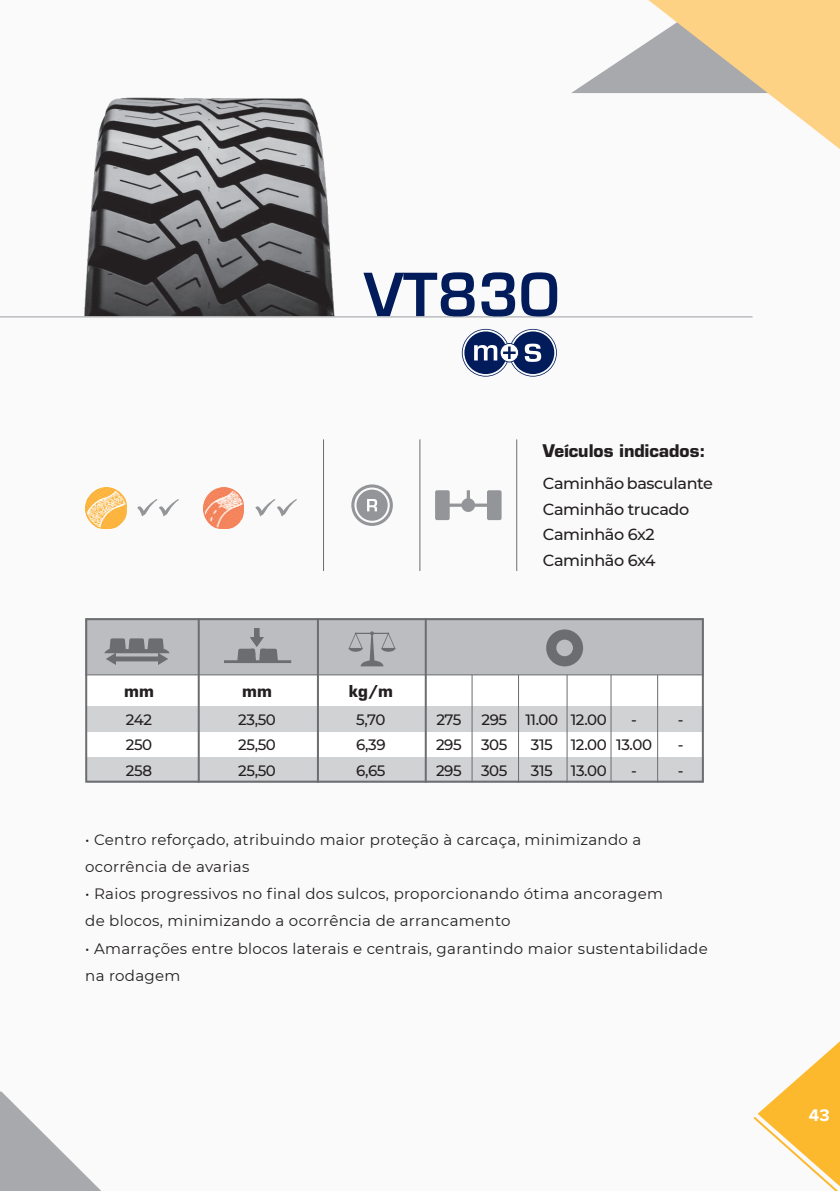
<style>
.page{position:relative;width:840px;height:1191px;background:#fff}
.page>*{position:absolute;margin:0;border:0;box-sizing:border-box;transform-origin:0 0}
.t1{font:600 57.8px "Eurostile LT Std";color:#011b5b}
.t2{font:700 17.4px "Proxima Nova";color:#fff}
.t3{font:700 17px "Eurostile LT Std";color:#231f20}
.t4{font:500 16px/25.6px "Montserrat";letter-spacing:-.025em;color:#231f20}
.t5{font:700 16px "Eurostile LT Std";color:#231f20}
.t6{font:15px/27.2px "Montserrat";letter-spacing:.02em;color:#231f20}
.t7{font:500 15px/25.6px "Montserrat";letter-spacing:-.025em;color:#231f20;text-align:justify}
</style>
<div class="page">
<div style="left:0;top:0;width:839px;height:1191px;background:#fafafa"></div>
<svg style="left:753px;top:1042px;width:86px;height:149px"></svg>
<img style="left:84px;top:97px;width:251px;height:219px">
<hr style="left:419px;top:439px;width:1px;height:132px;background:#6c6d70">
<hr style="left:516px;top:439px;width:1px;height:132px;background:#6c6d70">
<hr style="left:323px;top:439px;width:1px;height:132px;background:#6c6d70">
<svg style="left:435px;top:490px;width:66px;height:30px"></svg>
<svg style="left:351px;top:484px;width:41px;height:42px"></svg>
<div style="left:87px;top:675px;width:616px;height:107px;background:#fff"></div>
<div style="left:87px;top:706px;width:616px;height:25px;background:#d1d2d4"></div>
<div style="left:87px;top:757px;width:616px;height:25px;background:#d1d2d4"></div>
<div style="left:85px;top:618px;width:618px;height:57px;background:#bcbdc0"></div>
<hr style="left:198px;top:618px;width:2px;height:164px;background:#6c6d70">
<div style="left:85px;top:618px;width:618px;height:164px;border:2px solid #6c6d70"></div>
<hr style="left:85px;top:674px;width:618px;height:1px;background:#6c6d70">
<hr style="left:317px;top:618px;width:2px;height:164px;background:#6c6d70">
<hr style="left:424px;top:618px;width:2px;height:164px;background:#6c6d70">
<hr style="left:471px;top:675px;width:1px;height:107px;background:#6c6d70">
<hr style="left:517px;top:675px;width:1px;height:107px;background:#6c6d70">
<hr style="left:566px;top:675px;width:1px;height:107px;background:#6c6d70">
<hr style="left:656px;top:675px;width:1px;height:107px;background:#6c6d70">
<hr style="left:610px;top:675px;width:1px;height:107px;background:#6c6d70">
<svg style="left:104px;top:638px;width:65px;height:27px"></svg>
<svg style="left:224px;top:628px;width:67px;height:35px"></svg>
<svg style="left:250px;top:636px;width:14px;height:19px"></svg>
<svg style="left:348px;top:631px;width:47px;height:35px"></svg>
<svg style="left:546px;top:629px;width:36px;height:37px"></svg>
<svg style="left:137px;top:499px;width:42px;height:17px"></svg>
<svg style="left:255px;top:499px;width:42px;height:17px"></svg>
<img style="left:85px;top:487px;width:41px;height:41px">
<img style="left:203px;top:487px;width:41px;height:41px">
<svg style="left:461px;top:329px;width:95px;height:47px"></svg>
<hr style="left:0;top:316px;width:752px;height:1px;background:#bcbdc0">
<svg style="left:571px;top:0;width:268px;height:149px"></svg>
<svg style="left:0;top:1091px;width:101px;height:100px"></svg>
<h1 class="t1" style="left:364px;top:259px;width:197px">VT830</h1>
<p class="t5" style="left:124px;top:681px;width:31px">mm</p>
<p class="t5" style="left:242px;top:681px;width:31px">mm</p>
<p class="t7" style="left:126px;top:706px;width:28px">242<br>250<br>258</p>
<p class="t7" style="left:238px;top:706px;width:39px">23,50<br>25,50<br>25,50</p>
<p class="t3" style="left:542px;top:441px;width:164px">Veículos indicados:</p>
<p class="t4" style="left:542px;top:470px;width:171px">Caminhão basculante<br>Caminhão trucado<br>Caminhão 6x2<br>Caminhão 6x4</p>
<p class="t5" style="left:348px;top:681px;width:46px">kg/m</p>
<p class="t7" style="left:356px;top:706px;width:31px">5,70<br>6,39<br>6,65</p>
<p class="t7" style="left:436px;top:706px;width:27px">275<br>295<br>295</p>
<p class="t7" style="left:481px;top:706px;width:28px">295<br>305<br>305</p>
<p class="t7" style="left:525px;top:706px;width:34px;text-align:center">11.00<br>315<br>315</p>
<p class="t7" style="left:570px;top:706px;width:38px">12.00<br>12.00<br>13.00</p>
<p class="t7" style="left:615px;top:706px;width:37px;text-align:center">-<br>13.00 -</p>
<p class="t7" style="left:677px;top:706px;width:7px">- - -</p>
<p class="t6" style="left:85px;top:825px;width:557px">• Centro reforçado, atribuindo maior proteção à carcaça, minimizando a ocorrência de avarias</p>
<p class="t6" style="left:85px;top:879px;width:579px">• Raios progressivos no final dos sulcos, proporcionando ótima ancoragem de blocos, minimizando a ocorrência de arrancamento</p>
<p class="t6" style="left:85px;top:934px;width:623px">• Amarrações entre blocos laterais e centrais, garantindo maior sustentabilidade na rodagem</p>
<p class="t2" style="left:808px;top:1105px;width:22px">43</p>
</div>
